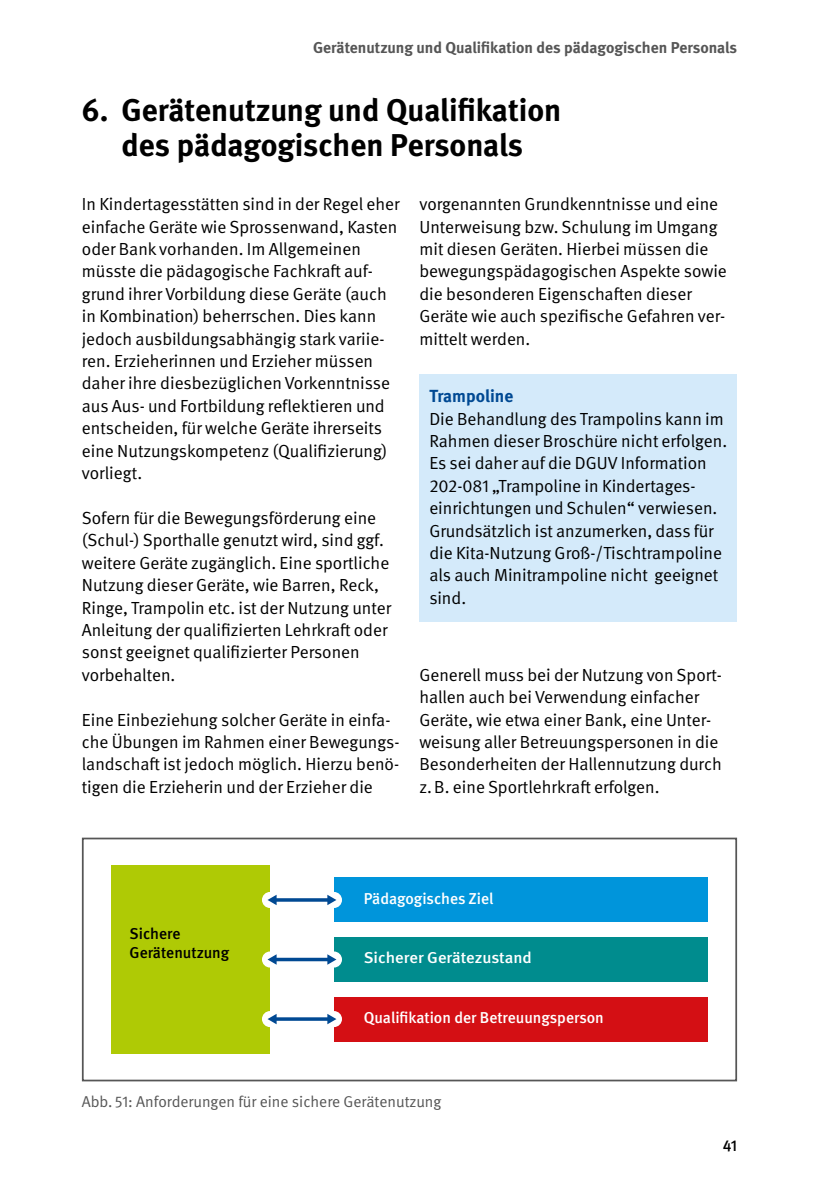
<style>
.page{position:relative;width:819px;height:1191px;background:#fff}
.page>*{position:absolute;margin:0;border:0;box-sizing:border-box;transform-origin:0 0}
.t1{font:700 31.5px/35px "DGUV Meta";color:#000;text-align:center}
.t2{font:17.5px/22.4px "DGUV Meta";color:#000}
.t3{font:700 17.5px "DGUV Meta";color:#004993}
.t4{font:700 15.75px "DGUV Meta";color:#565656}
.t5{font:15.75px "DGUV Meta";color:#565656}
.t6{font:500 15.75px "DGUV Meta";color:#fff}
.t7{font:500 15.75px/18.9px "DGUV Meta";color:#000}
.t8{font:500 15.75px "DGUV Meta";color:#fff;scale:1.06 1}
</style>
<div class="page">
<div style="left:111px;top:865px;width:159px;height:188px;background:#afca05"></div>
<div style="left:334px;top:877px;width:373px;height:45px;background:#0095db"></div>
<div style="left:326px;top:892px;width:16px;height:16px;background:#fff;border-radius:50%"></div>
<svg style="left:262px;top:892px;width:16px;height:16px"></svg>
<hr style="left:275px;top:898px;width:54px;height:3px;background:#004993">
<svg style="left:267px;top:894px;width:9px;height:11px"></svg>
<svg style="left:327px;top:894px;width:9px;height:11px"></svg>
<div style="left:334px;top:937px;width:373px;height:44px;background:#008c8e"></div>
<div style="left:326px;top:951px;width:16px;height:16px;background:#fff;border-radius:50%"></div>
<div style="left:262px;top:951px;width:16px;height:16px;background:#fff;border-radius:50%"></div>
<svg style="left:276px;top:957px;width:51px;height:4px"></svg>
<svg style="left:267px;top:954px;width:9px;height:10px"></svg>
<svg style="left:327px;top:954px;width:9px;height:10px"></svg>
<div style="left:334px;top:996px;width:373px;height:45px;background:#d40f14"></div>
<div style="left:326px;top:1011px;width:16px;height:16px;background:#fff;border-radius:50%"></div>
<svg style="left:262px;top:1011px;width:16px;height:16px"></svg>
<hr style="left:275px;top:1017px;width:54px;height:3px;background:#004993">
<svg style="left:267px;top:1013px;width:9px;height:11px"></svg>
<svg style="left:327px;top:1014px;width:9px;height:10px"></svg>
<div style="left:82px;top:837px;width:655px;height:244px;border:2px solid #565656"></div>
<div style="left:419px;top:374px;width:318px;height:247px;background:#d4eafa"></div>
<p class="t4" style="left:313px;top:38px;width:425px">Gerätenutzung und Qualifikation des pädagogischen Personals</p>
<h1 class="t1" style="left:82px;top:93px;width:481px">6. Gerätenutzung und Qualifikation des pädagogischen Personals</h1>
<p class="t2" style="left:82px;top:193px;width:319px">In Kindertagesstätten sind in der Regel eher einfache Geräte wie Sprossenwand, Kasten oder Bank vorhanden. Im Allgemeinen müsste die pädagogische Fachkraft auf&shy;grund ihrer Vorbildung diese Geräte (auch in Kombination) beherrschen. Dies kann jedoch ausbildungsabhängig stark variie&shy;ren. Erzieherinnen und Erzieher müssen daher ihre diesbezüglichen Vorkenntnisse aus Aus- und Fortbildung reflektieren und entscheiden, für welche Geräte ihrerseits eine Nutzungskompetenz (Qualifizierung) vorliegt.</p>
<p class="t2" style="left:82px;top:507px;width:311px">Sofern für die Bewegungsförderung eine (Schul-) Sporthalle genutzt wird, sind ggf. weitere Geräte zugänglich. Eine sportliche Nutzung dieser Geräte, wie Barren, Reck, Ringe, Trampolin etc. ist der Nutzung unter Anleitung der qualifizierten Lehrkraft oder sonst geeignet qualifizierter Personen vorbehalten.</p>
<p class="t2" style="left:82px;top:708px;width:319px">Eine Einbeziehung solcher Geräte in einfa&shy;che Übungen im Rahmen einer Bewegungs&shy;landschaft ist jedoch möglich. Hierzu benö&shy;tigen die Erzieherin und der Erzieher die</p>
<p class="t2" style="left:419px;top:193px;width:309px">vorgenannten Grundkenntnisse und eine Unterweisung bzw. Schulung im Umgang mit diesen Geräten. Hierbei müssen die bewegungspädagogischen Aspekte sowie die besonderen Eigenschaften dieser Geräte wie auch spezifische Gefahren ver&shy;mittelt werden.</p>
<p class="t3" style="left:429px;top:386px;width:85px">Trampoline</p>
<p class="t2" style="left:429px;top:408px;width:299px">Die Behandlung des Trampolins kann im Rahmen dieser Broschüre nicht erfolgen.<br>Es sei daher auf die DGUV Information 202-081 „Trampoline in Kindertages&shy;einrichtungen und Schulen“ verwiesen.<br>Grundsätzlich ist anzumerken, dass für die Kita-Nutzung Groß-/Tischtrampoline als auch Minitrampoline nicht geeignet sind.</p>
<p class="t2" style="left:419px;top:664px;width:304px">Generell muss bei der Nutzung von Sport&shy;hallen auch bei Verwendung einfacher Geräte, wie etwa einer Bank, eine Unter&shy;weisung aller Betreuungspersonen in die Besonderheiten der Hallennutzung durch z.B. eine Sportlehrkraft erfolgen.</p>
<p class="t7" style="left:130px;top:924px;width:101px">Sichere<br>Gerätenutzung</p>
<p class="t6" style="left:364px;top:889px;width:131px">Pädagogisches Ziel</p>
<p class="t8" style="left:364px;top:948px;width:160px">Sicherer Gerätezustand</p>
<p class="t6" style="left:364px;top:1008px;width:242px">Quali kation der Betreuungsperson</p>
<p class="t5" style="left:82px;top:1092px;width:361px">Abb. 51: Anforderungen für eine sichere Gerätenutzung</p>
<p class="t7" style="left:722px;top:1137px;width:16px">41</p>
</div>
